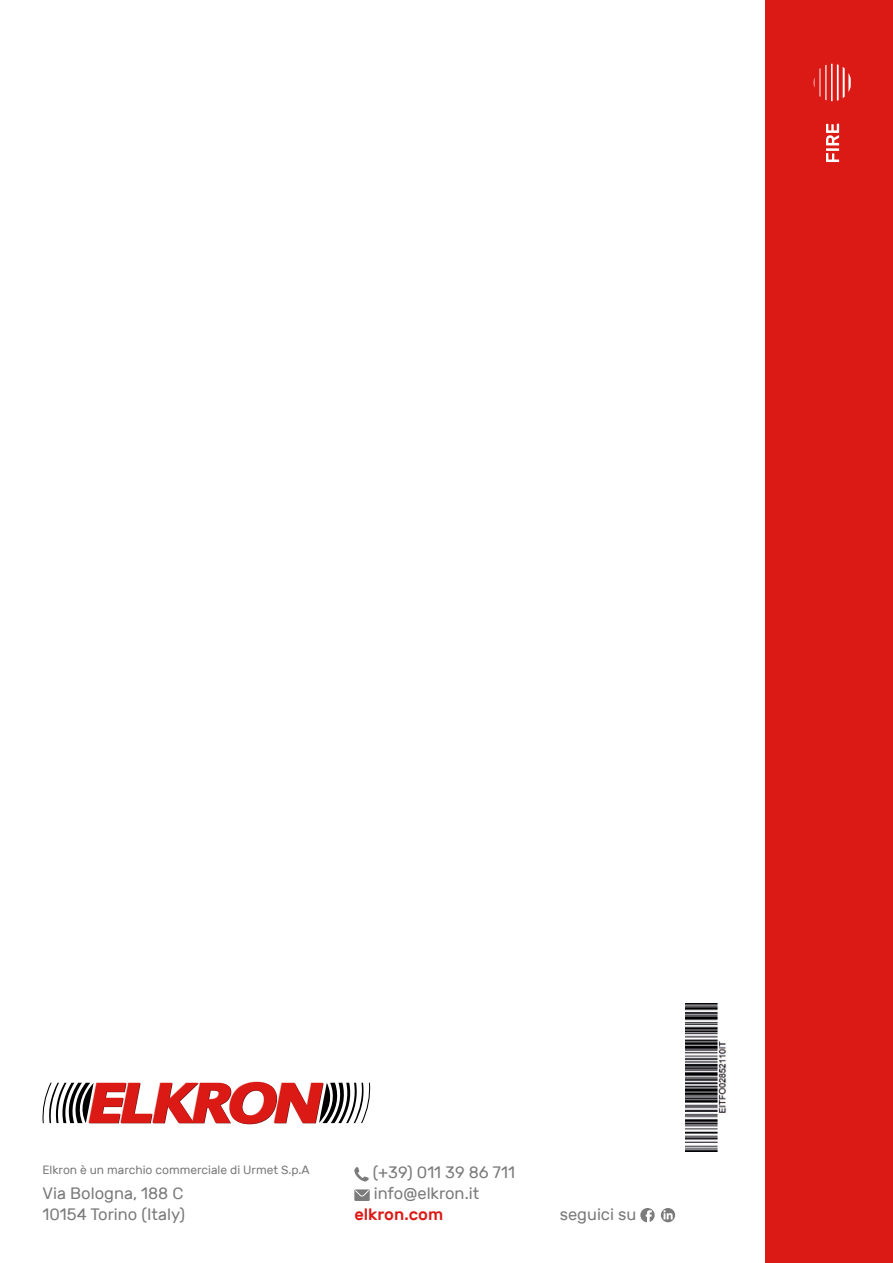
<style>
.page{position:relative;width:893px;height:1263px;background:#fff}
.page>*{position:absolute;margin:0;border:0;box-sizing:border-box;transform-origin:0 0}
.t1{font:16.5px/21px "Rubik";color:#7c7b7b}
.t2{font:500 16.5px "Rubik";color:#db1a16}
.t3{font:12px "Rubik";color:#7c7b7b}
</style>
<div class="page">
<div style="left:765px;top:0;width:128px;height:1263px;background:#db1a16"></div>
<svg style="left:42px;top:1081px;width:329px;height:43px"></svg>
<svg style="left:354px;top:1167px;width:15px;height:14px"></svg>
<svg style="left:354px;top:1189px;width:16px;height:12px"></svg>
<img style="left:685px;top:1004px;width:42px;height:147px">
<svg style="left:814px;top:64px;width:37px;height:37px"></svg>
<svg style="left:826px;top:124px;width:13px;height:38px"></svg>
<svg style="left:640px;top:1208px;width:15px;height:14px"></svg>
<svg style="left:661px;top:1208px;width:14px;height:14px"></svg>
<p class="t3" style="left:43px;top:1163px;width:269px">Elkron è un marchio commerciale di Urmet S.p.A</p>
<p class="t1" style="left:43px;top:1183px;width:144px">Via Bologna, 188 C<br>10154 Torino (Italy)</p>
<p class="t1" style="left:373px;top:1162px;width:144px">(+39) 011 39 86 711 info@elkron.it</p>
<p class="t2" style="left:354px;top:1205px;width:90px">elkron.com</p>
<p class="t1" style="left:560px;top:1204px;width:78px">seguici su</p>
</div>
